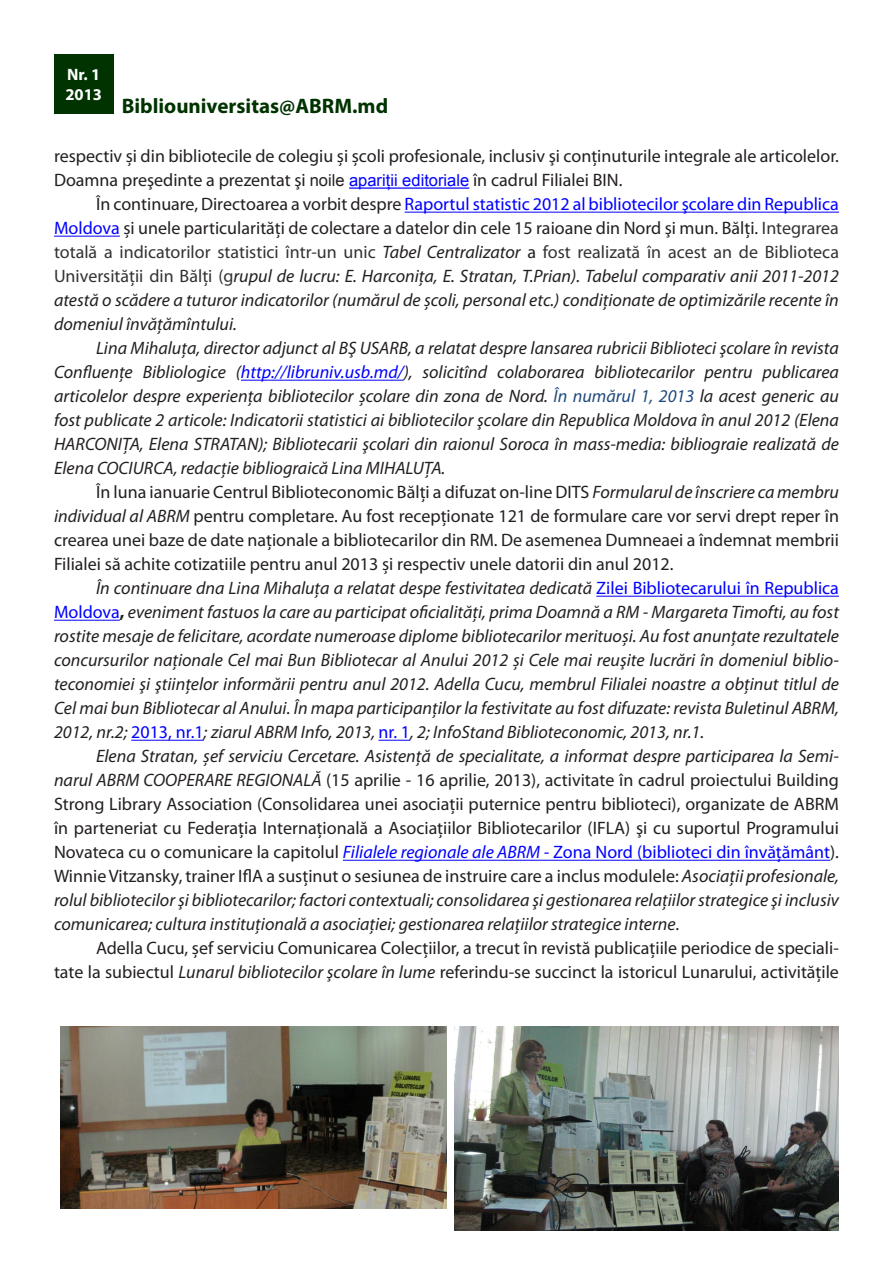
<style>
.page{position:relative;width:893px;height:1263px;background:#fff}
.page>*{position:absolute;margin:0;border:0;box-sizing:border-box;transform-origin:0 0}
.t1{font:700 21px "Myriad Pro";color:#030}
.t2{font:italic 18px/24px "Myriad Pro";color:#231f20;text-align:justify}
.t3{font:18px/24px "Myriad Pro";color:#231f20;text-align:justify}
.t4{font:700 16.5px "Myriad Pro";color:#fff}
.s1{font-family:"Arial";font-size:16.5px}
.s2{font-family:"Arial";font-size:16.5px;color:#00f}
.s3{font-style:normal}
.s4{font-style:normal;color:#00f}
.s5{font-style:normal;color:#333}
.s6{color:#00f}
.s7{color:#1f497d}
.s8{font-style:italic}
.s9{font-weight:700;font-style:normal}
.s10{font-style:italic;color:#00f}
</style>
<div class="page">
<hr style="left:349px;top:187px;width:120px;height:2px;background:#00f">
<hr style="left:405px;top:212px;width:434px;height:1px;background:#00f">
<hr style="left:54px;top:236px;width:66px;height:1px;background:#00f">
<hr style="left:241px;top:380px;width:163px;height:1px;background:#00f">
<hr style="left:596px;top:596px;width:243px;height:1px;background:#00f">
<hr style="left:54px;top:620px;width:66px;height:1px;background:#00f">
<hr style="left:131px;top:740px;width:73px;height:1px;background:#00f">
<hr style="left:378px;top:740px;width:32px;height:1px;background:#00f">
<hr style="left:343px;top:860px;width:487px;height:1px;background:#00f">
<div style="left:54px;top:54px;width:59px;height:59px;background:#030"></div>
<img style="left:61px;top:1027px;width:385px;height:182px">
<img style="left:454px;top:1027px;width:385px;height:204px">
<p class="t4" style="left:67px;top:64px;width:35px">Nr. 1</p>
<p class="t4" style="left:65px;top:83px;width:38px">2013</p>
<p class="t1" style="left:122px;top:93px;width:268px">Bibliouniversitas@ABRM.md</p>
<p class="t3" style="left:54px;top:144px;width:786px">respectiv și din bibliotecile de colegiu și școli profesionale, inclusiv şi conţinuturile integrale ale articolelor.<br>Doamna preşedinte a prezentat şi <span class="s1">noile</span> <span class="s2">apariţii editoriale</span> în cadrul Filialei BIN.</p>
<p class="t2" style="left:54px;top:192px;width:786px;text-indent:42px"><span class="s3">În continuare, Directoarea a vorbit despre</span> <span class="s4">Raportul statistic 2012 al bibliotecilor şcolare din Republica Moldova</span> <span class="s3">și unele particularităţi de colectare a datelor din cele 15 raioane din Nord şi mun. Bălţi.</span> <span class="s5">Integrarea totală a indicatorilor statistici într-un unic</span> Tabel Centralizator <span class="s3">a</span> <span class="s5">fost realizată în acest an de Biblioteca Universităţii din Bălţi (g</span>rupul de lucru: E. Harconiţa, E. Stratan, T.Prian). Tabelul comparativ anii 2011-2012 atestă o scădere a tuturor indicatorilor (numărul de școli, personal etc.) condiționate de optimizările recente în domeniul învăţămîntului.</p>
<p class="t2" style="left:54px;top:336px;width:786px;text-indent:42px">Lina Mihaluţa, director adjunct al BŞ USARB, a relatat despre lansarea rubricii Biblioteci şcolare în revista Confluenţe Bibliologice (<span class="s6">http://libruniv.usb.md/</span>), solicitînd colaborarea bibliotecarilor pentru publicarea articolelor despre experiența bibliotecilor școlare din zona de Nord. <span class="s7">În numărul 1, 2013</span> la acest generic au fost publicate 2 articole: Indicatorii statistici ai bibliotecilor şcolare din Republica Moldova în anul 2012 (Elena HARCONIŢA, Elena STRATAN); Bibliotecarii şcolari din raionul Soroca în mass-media: bibliograie realizată de Elena COCIURCA, redacţie bibliograică Lina MIHALUŢA.</p>
<p class="t3" style="left:54px;top:480px;width:786px;text-indent:42px">În luna ianuarie Centrul Biblioteconomic Bălți a difuzat on-line DITS <span class="s8">Formularul de înscriere ca membru individual al ABRM</span> pentru completare. Au fost recepționate 121 de formulare care vor servi drept reper în crearea unei baze de date naționale a bibliotecarilor din RM. De asemenea Dumneaei a îndemnat membrii Filialei să achite cotizatiile pentru anul 2013 și respectiv unele datorii din anul 2012.</p>
<p class="t2" style="left:54px;top:576px;width:786px;text-indent:42px">În continuare dna Lina Mihaluța a relatat despe festivitatea dedicată <span class="s4">Zilei Bibliotecarului în Republica Moldova</span><span class="s9">,</span> eveniment fastuos la care au participat oficialități, prima Doamnă a RM - Margareta Timofti, au fost rostite mesaje de felicitare, acordate numeroase diplome bibliotecarilor merituoși. Au fost anunțate rezultatele concursurilor naționale Cel mai Bun Bibliotecar al Anului 2012 și Cele mai reuşite lucrări în domeniul biblio&shy;teconomiei şi ştiinţelor informării pentru anul 2012. Adella Cucu, membrul Filialei noastre a obținut titlul de Cel mai bun Bibliotecar al Anului. În mapa participanților la festivitate au fost difuzate: revista Buletinul ABRM, 2012, nr.2; <span class="s4">2013, nr.1</span>; ziarul ABRM Info, 2013, <span class="s4">nr. 1</span>, 2; InfoStand Biblioteconomic, 2013, nr.1.</p>
<p class="t3" style="left:54px;top:744px;width:786px;text-indent:42px"><span class="s8">Elena Stratan, șef serviciu Cercetare. Asistenţă de specialitate, a informat despre participarea la Semi&shy;narul ABRM COOPERARE REGIONALĂ</span> (15 aprilie - 16 aprilie, 2013), activitate în cadrul proiectului Building Strong Library Association (Consolidarea unei asociaţii puternice pentru biblioteci), organizate de ABRM în parteneriat cu Federaţia Internaţională a Asociaţiilor Bibliotecarilor (IFLA) şi cu suportul Programului Novateca cu o comunicare la capitolul <span class="s10">Filialele regionale ale ABRM -</span> <span class="s6">Zona Nord (biblioteci din învăţământ</span>).<br>Winnie Vitzansky, trainer IflA a susținut o sesiunea de instruire care a inclus modulele: <span class="s8">Asociaţii profesionale, rolul bibliotecilor şi bibliotecarilor; factori contextuali; consolidarea şi gestionarea relaţiilor strategice şi inclusiv comunicarea; cultura instituţională a asociaţiei; gestionarea relaţiilor strategice interne</span>.</p>
<p class="t3" style="left:54px;top:936px;width:786px;text-align:right">Adella Cucu, șef serviciu Comunicarea Colecțiilor, a trecut în revistă publicaţiile periodice de speciali-<br>tate la subiectul <span class="s8">Lunarul bibliotecilor şcolare în lume</span> referindu-se succinct la istoricul Lunarului, activitățile</p>
</div>
